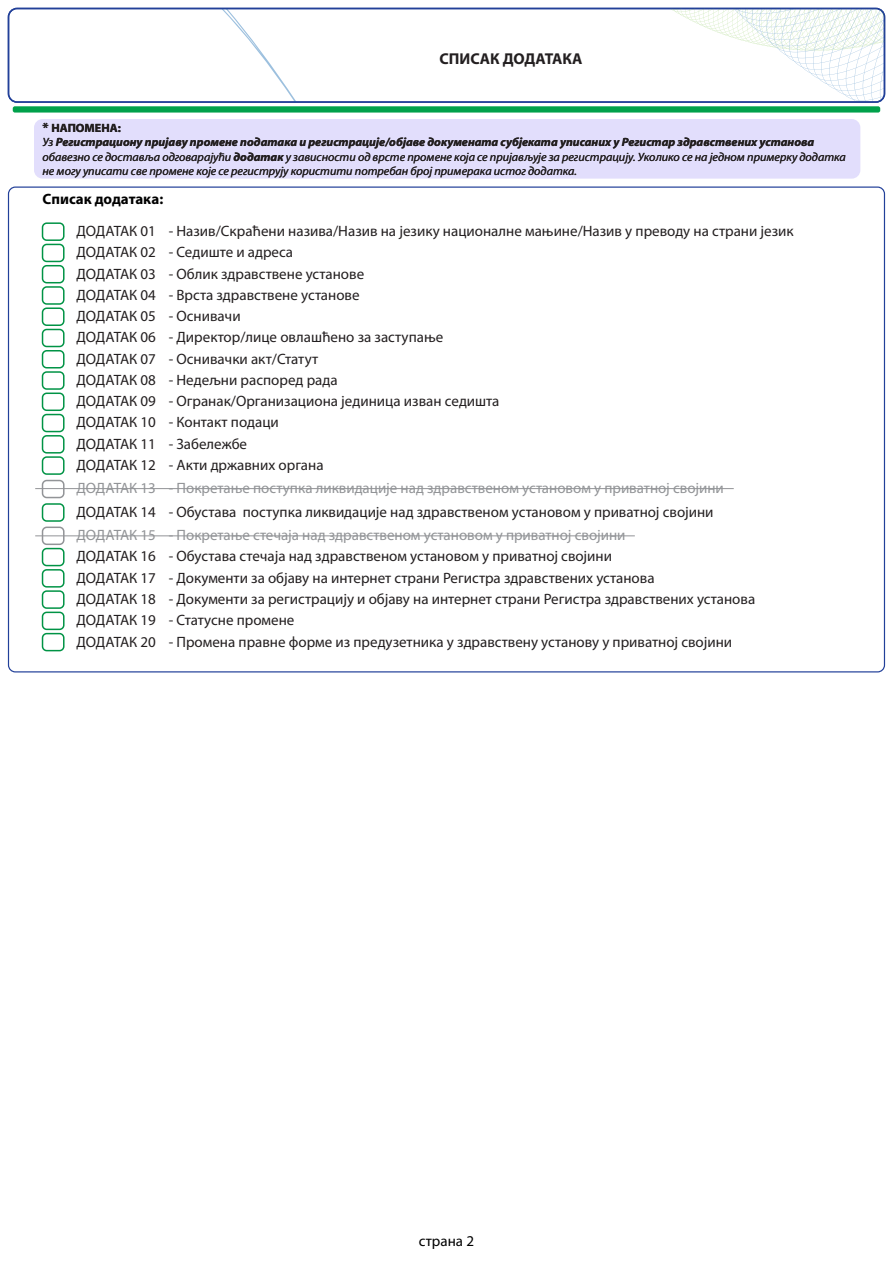
<style>
.page{position:relative;width:893px;height:1263px;background:#fff}
.page>*{position:absolute;margin:0;border:0;box-sizing:border-box;transform-origin:0 0}
.t1{font:700 15.75px "Myriad Pro";color:#231f20}
.t2{font:15px/21.3px "Myriad Pro";color:#231f20}
.t3{font:15px "Myriad Pro";color:#929497}
.t4{font:700 15px "Myriad Pro";color:#000}
.t5{font:15px "Myriad Pro";color:#000}
.t6{font:italic 12px/14.4px "Myriad Pro";color:#231f20}
.s1{font-weight:700;font-style:normal;font-size:13.5px}
.s2{font-weight:700;font-style:normal}
.s3{font-weight:700}
</style>
<div class="page">
<div style="left:13px;top:106px;width:867px;height:7px;background:#00a14b;border-radius:2px"></div>
<div style="left:8px;top:8px;width:877px;height:95px;border:2px solid #224099;border-radius:9px"></div>
<svg style="left:221px;top:9px;width:76px;height:93px"></svg>
<svg style="left:670px;top:9px;width:214px;height:93px"></svg>
<div style="left:34px;top:119px;width:826px;height:60px;background:#e2defc;border-radius:9px"></div>
<div style="left:42px;top:222px;width:23px;height:19px;border:2px solid #009345;border-radius:4px"></div>
<div style="left:42px;top:244px;width:23px;height:18px;border:2px solid #009345;border-radius:4px"></div>
<div style="left:42px;top:265px;width:23px;height:18px;border:2px solid #009345;border-radius:4px"></div>
<div style="left:42px;top:307px;width:23px;height:19px;border:2px solid #009345;border-radius:4px"></div>
<div style="left:42px;top:329px;width:23px;height:18px;border:2px solid #009345;border-radius:4px"></div>
<div style="left:42px;top:286px;width:23px;height:19px;border:2px solid #009345;border-radius:4px"></div>
<div style="left:42px;top:350px;width:23px;height:18px;border:2px solid #009345;border-radius:4px"></div>
<div style="left:42px;top:371px;width:23px;height:19px;border:2px solid #009345;border-radius:4px"></div>
<div style="left:42px;top:392px;width:23px;height:19px;border:2px solid #009345;border-radius:4px"></div>
<div style="left:42px;top:414px;width:23px;height:18px;border:2px solid #009345;border-radius:4px"></div>
<div style="left:42px;top:435px;width:23px;height:19px;border:2px solid #009345;border-radius:4px"></div>
<div style="left:42px;top:456px;width:23px;height:19px;border:2px solid #009345;border-radius:4px"></div>
<div style="left:42px;top:526px;width:23px;height:19px;border:2px solid #929497;border-radius:4px"></div>
<div style="left:42px;top:548px;width:23px;height:18px;border:2px solid #009345;border-radius:4px"></div>
<div style="left:42px;top:569px;width:23px;height:19px;border:2px solid #009345;border-radius:4px"></div>
<div style="left:42px;top:480px;width:23px;height:18px;border:2px solid #929497;border-radius:4px"></div>
<div style="left:42px;top:503px;width:23px;height:19px;border:2px solid #009345;border-radius:4px"></div>
<div style="left:42px;top:590px;width:23px;height:19px;border:2px solid #009345;border-radius:4px"></div>
<div style="left:42px;top:612px;width:23px;height:18px;border:2px solid #009345;border-radius:4px"></div>
<div style="left:42px;top:633px;width:23px;height:18px;border:2px solid #009345;border-radius:4px"></div>
<hr style="left:35px;top:488px;width:699px;height:1px;background:#929497">
<hr style="left:35px;top:535px;width:600px;height:1px;background:#929497">
<p class="t1" style="left:439px;top:48px;width:145px">СПИСАК ДОДАТАКА</p>
<p class="t6" style="left:43px;top:121px;width:805px"><span class="s1">*</span> <span class="s2">НАПОМЕНА:<br></span>Уз <span class="s3">Регистрациону пријаву промене података и регистрације/објаве докумената субјеката уписаних у Регистар здравствених установа </span>обавезно се доставља одговарајући <span class="s3">додатак</span> у зависности од врсте промене која се пријављује за регистрацију. Уколико се на једном примерку додатка не могу уписати све промене које се региструју користити потребан број примерака истог додатка.</p>
<p class="t4" style="left:43px;top:189px;width:122px">Списак додатака:</p>
<p class="t2" style="left:77px;top:220px;width:719px">ДОДАТАК 01 - Назив/Скраћени назива/Назив на језику националне мањине/Назив у преводу на страни језик ДОДАТАК 02 - Седиште и адреса<br>ДОДАТАК 03 - Облик здравствене установе<br>ДОДАТАК 04 - Врста здравствене установе<br>ДОДАТАК 05 - Оснивачи<br>ДОДАТАК 06 - Директор/лице овлашћено за заступање</p>
<p class="t2" style="left:77px;top:348px;width:243px">ДОДАТАК 07 - Оснивачки акт/Статут</p>
<p class="t2" style="left:77px;top:390px;width:424px">ДОДАТАК 09 - Огранак/Организациона јединица изван седишта<br>ДОДАТАК 10 - Контакт подаци<br>ДОДАТАК 11 - Забележбе</p>
<p class="t3" style="left:77px;top:479px;width:649px">ДОДАТАК 13 - Покретање поступка ликвидације над здравственом установом у приватној својини</p>
<p class="t3" style="left:77px;top:526px;width:550px">ДОДАТАК 15 - Покретање стечаја над здравственом установом у приватној својини</p>
<p class="t2" style="left:77px;top:545px;width:580px">ДОДАТАК 16 - Обустава стечаја над здравственом установом у приватној својини<br>ДОДАТАК 17 - Документи за објаву на интернет страни Регистра здравствених установа</p>
<p class="t2" style="left:77px;top:369px;width:263px">ДОДАТАК 08 - Недељни распоред рада</p>
<p class="t2" style="left:77px;top:454px;width:249px">ДОДАТАК 12 - Акти државних органа</p>
<p class="t2" style="left:77px;top:501px;width:639px">ДОДАТАК 14 - Обустава поступка ликвидације над здравственом установом у приватној својини</p>
<p class="t2" style="left:77px;top:588px;width:680px">ДОДАТАК 18 - Документи за регистрацију и објаву на интернет страни Регистра здравствених установа</p>
<p class="t2" style="left:77px;top:609px;width:657px">ДОДАТАК 19 - Статусне промене<br>ДОДАТАК 20 - Промена правне форме из предузетника у здравствену установу у приватној својини</p>
<p class="t5" style="left:419px;top:1232px;width:57px">страна 2</p>
</div>
